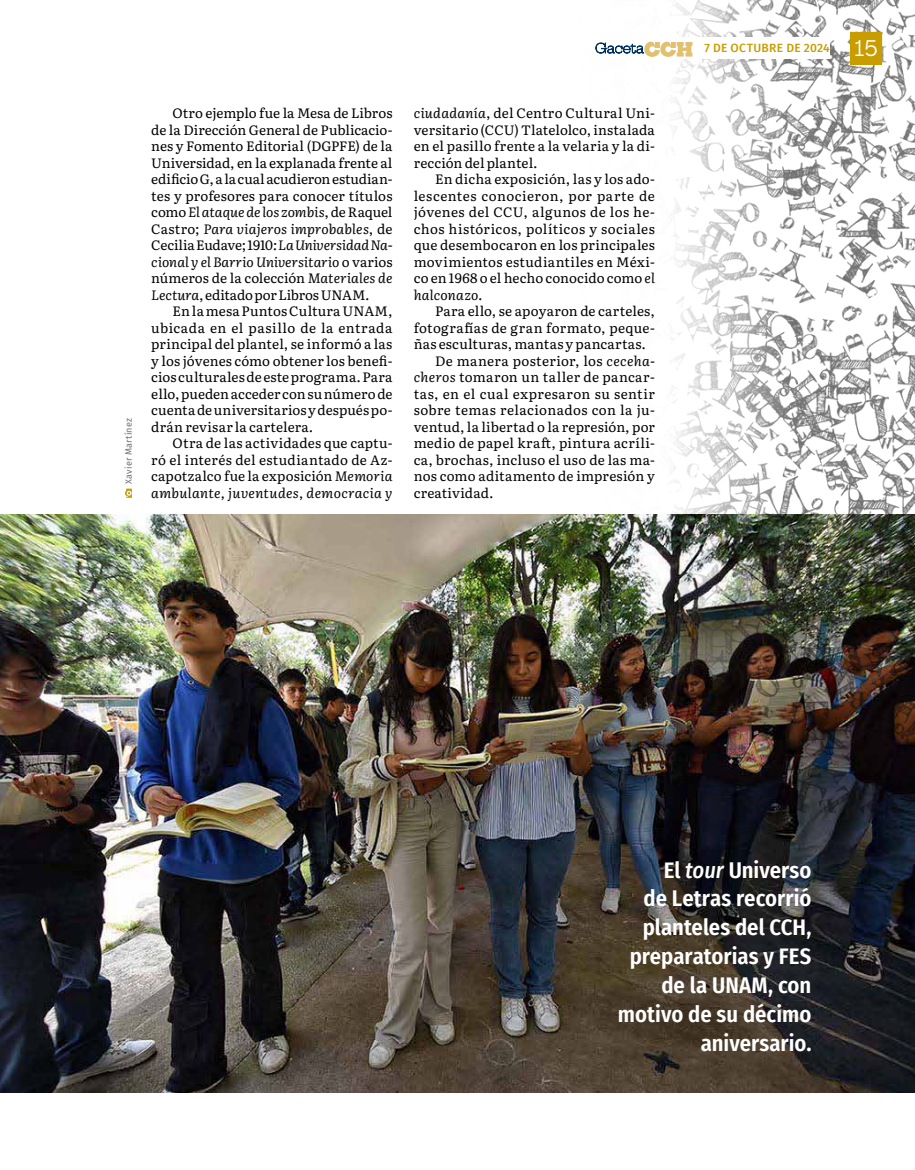
<style>
.page{position:relative;width:915px;height:1170px;background:#fff}
.page>*{position:absolute;margin:0;border:0;box-sizing:border-box;transform-origin:0 0}
.t1{font:600 22.5px/28.8px "Fira Sans Condensed";color:#fff;text-align:right}
.t2{font:13.5px/16.5px "Literata 18 pt";letter-spacing:.015em;color:#000;text-align:justify}
.t3{font:13.5px "Literata 18 pt";letter-spacing:.04em;color:#000}
.t4{font:500 12px "Fira Sans";letter-spacing:.025em;color:#c99d00}
.t5{font:9px "Fira Sans";letter-spacing:.03em;color:#706f6f}
.s1{font-style:italic}
.s2{font-family:"Hepta Slab";font-weight:400;font-size:21px;color:#fff}
.s3{font-weight:500;font-style:italic}
</style>
<div class="page">
<img style="left:1px;top:514px;width:913px;height:578px">
<img style="left:28px;top:0;width:886px;height:812px">
<svg style="left:125px;top:488px;width:7px;height:10px"></svg>
<div style="left:849px;top:32px;width:32px;height:33px;background:#c99d00"></div>
<div style="left:594px;top:37px;width:235px;height:21px;background:#fff"></div>
<svg style="left:595px;top:34px;width:97px;height:23px"></svg>
<p class="t5" style="left:122px;top:484px;width:68px;rotate:-90deg">Xavier Martínez</p>
<p class="t2" style="left:151px;top:104px;width:242px;text-indent:21px">Otro ejemplo fue la Mesa de Libros de la Dirección General de Publicacio&shy;nes y Fomento Editorial (DGPFE) de la Universidad, en la explanada frente al edificio G, a la cual acudieron estudian&shy;tes y profesores para conocer títulos como <span class="s1">El ataque de los zombis</span>, de Raquel Castro; <span class="s1">Para viajeros improbables</span>, de Cecilia Eudave; 1910<span class="s1">: La Universidad Na&shy;cional y el Barrio Universitario</span> o varios números de la colección <span class="s1">Materiales de Lectura</span>, editado por Libros UNAM.</p>
<p class="t2" style="left:151px;top:302px;width:242px;text-indent:21px">En la mesa Puntos Cultura UNAM, ubicada en el pasillo de la entrada principal del plantel, se informó a las y los jóvenes cómo obtener los benefi&shy;cios culturales de este programa. Para ello, pueden acceder con su número de cuenta de universitarios y después po&shy;drán revisar la cartelera.</p>
<p class="t2" style="left:151px;top:434px;width:242px;text-indent:21px">Otra de las actividades que captu&shy;ró el interés del estudiantado de Az&shy;capotzalco fue la exposición <span class="s1">Memoria ambulante, juventudes, democracia y</span></p>
<p class="t2" style="left:413px;top:104px;width:242px"><span class="s1">ciudadanía</span>, del Centro Cultural Uni&shy;versitario (CCU) Tlatelolco, instalada en el pasillo frente a la velaria y la di&shy;rección del plantel.</p>
<p class="t2" style="left:413px;top:170px;width:242px;text-indent:21px">En dicha exposición, las y los ado&shy;lescentes conocieron, por parte de jóvenes del CCU, algunos de los he&shy;chos históricos, políticos y sociales que desembocaron en los principales movimientos estudiantiles en Méxi&shy;co en 1968 o el hecho conocido como <span class="s1">el halconazo</span>.</p>
<p class="t2" style="left:435px;top:302px;width:221px">Para ello, se apoyaron de carteles,</p>
<p class="t2" style="left:413px;top:318px;width:242px">fotografías de gran formato, peque-</p>
<p class="t2" style="left:413px;top:335px;width:234px">ñas esculturas, mantas y pancartas.</p>
<p class="t2" style="left:435px;top:351px;width:221px">De manera posterior, los <span class="s1">ceceha-</span></p>
<p class="t2" style="left:413px;top:368px;width:242px"><span class="s1">cheros</span> tomaron un taller de pancar-</p>
<p class="t3" style="left:413px;top:383px;width:242px">tas, en el cual expresaron su sentir</p>
<p class="t2" style="left:413px;top:401px;width:242px">sobre temas relacionados con la ju-</p>
<p class="t2" style="left:413px;top:417px;width:242px">ventud, la libertad o la represión, por</p>
<p class="t2" style="left:413px;top:434px;width:242px">medio de papel kraft, pintura acríli-</p>
<p class="t2" style="left:413px;top:450px;width:242px">ca, brochas, incluso el uso de las ma-</p>
<p class="t2" style="left:413px;top:467px;width:242px">nos como aditamento de impresión y</p>
<p class="t2" style="left:413px;top:483px;width:81px">creatividad.</p>
<p class="t4" style="left:704px;top:39px;width:175px">7 DE OCTUBRE DE 2024 <span class="s2">15</span></p>
<h1 class="t1" style="left:617px;top:854px;width:195px">El <span class="s3">tour</span> Universo<br>de Letras recorrió planteles del CCH, preparatorias y FES de la UNAM, con motivo de su décimo aniversario.</h1>
</div>
